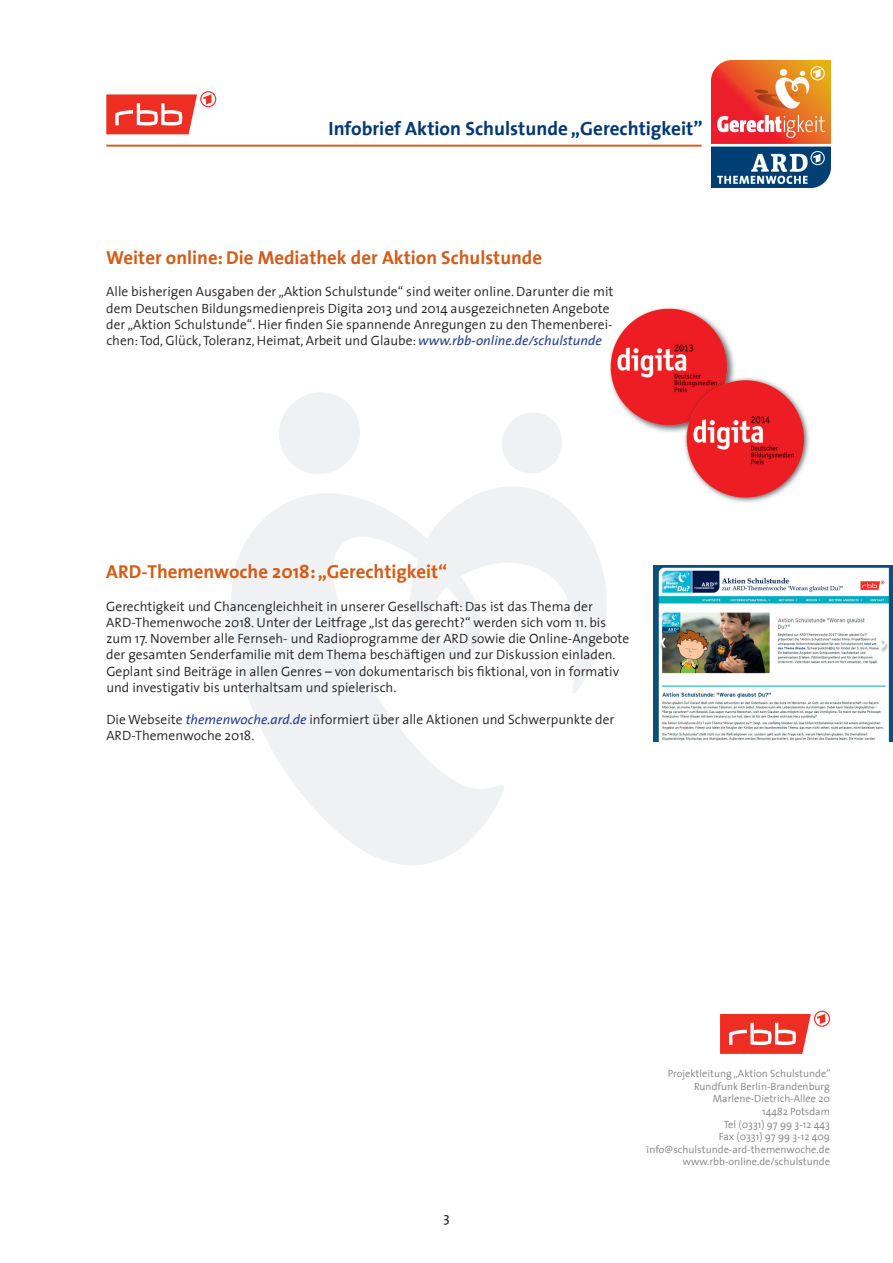
<style>
.page{position:relative;width:893px;height:1263px;background:#fff}
.page>*{position:absolute;margin:0;border:0;box-sizing:border-box;transform-origin:0 0}
.t1{font:700 19.2px "The Sans 7";color:#013874}
.t2{font:700 18.9px "The Sans 7";color:#d25d1a}
.t3{font:300 13.5px/16.2px "The Sans 4";color:#231f20}
.t4{font:13.5px "The Sans 5";color:#231f20}
.t5{font:300 10.5px/12.6px "The Sans 4";color:#808285;text-align:right}
.s1{font-family:"The Sans 5";font-weight:400;font-style:italic;color:#253f8e}
</style>
<div class="page">
<img style="left:609px;top:307px;width:200px;height:196px">
<svg style="left:231px;top:474px;width:390px;height:391px"></svg>
<svg style="left:274px;top:392px;width:92px;height:88px"></svg>
<svg style="left:498px;top:413px;width:68px;height:64px"></svg>
<img style="left:711px;top:60px;width:119px;height:128px">
<hr style="left:106px;top:145px;width:596px;height:2px;background:#d25d1a">
<svg style="left:106px;top:91px;width:110px;height:43px"></svg>
<svg style="left:720px;top:1011px;width:110px;height:43px"></svg>
<img style="left:653px;top:565px;width:240px;height:176px">
<h1 class="t1" style="left:328px;top:112px;width:376px">Infobrief Aktion Schulstunde „Gerechtigkeit”</h1>
<h2 class="t2" style="left:106px;top:242px;width:437px">Weiter online: Die Mediathek der Aktion Schulstunde</h2>
<p class="t3" style="left:106px;top:283px;width:509px">Alle bisherigen Ausgaben der „Aktion Schulstunde“ sind weiter online. Darunter die mit dem Deutschen Bildungsmedienpreis Digita 2013 und 2014 ausgezeichneten Angebote der „Aktion Schulstunde“. Hier finden Sie spannende Anregungen zu den Themenberei&shy;chen:Tod, Glück, Toleranz, Heimat, Arbeit und Glaube: <span class="s1">www.rbb-online.de/schulstunde</span></p>
<h2 class="t2" style="left:106px;top:556px;width:343px">ARD-Themenwoche 2018: „Gerechtigkeit“</h2>
<p class="t3" style="left:106px;top:598px;width:525px">Gerechtigkeit und Chancengleichheit in unserer Gesellschaft: Das ist das Thema der ARD-Themenwoche 2018. Unter der Leitfrage „Ist das gerecht?“ werden sich vom 11. bis zum 17. November alle Fernseh- und Radioprogramme der ARD sowie die Online-Angebote der gesamten Senderfamilie mit dem Thema beschäftigen und zur Diskussion einladen.<br>Geplant sind Beiträge in allen Genres – von dokumentarisch bis fiktional, von in formativ und investigativ bis unterhaltsam und spielerisch.</p>
<p class="t3" style="left:106px;top:711px;width:509px">Die Webseite <span class="s1">themenwoche.ard.de</span> informiert über alle Aktionen und Schwerpunkte der<br>ARD-Themenwoche 2018.</p>
<p class="t4" style="left:443px;top:1206px;width:8px">3</p>
<p class="t5" style="left:647px;top:1067px;width:186px">Projektleitung „Aktion Schulstunde”<br>Rundfunk Berlin-Brandenburg<br>Marlene-Dietrich-Allee 20<br>14482 Potsdam<br>Tel (0331) 97 99 3-12 443<br>Fax (0331) 97 99 3-12 409 info@schulstunde-ard-themenwoche.de www.rbb-online.de/schulstunde</p>
</div>
